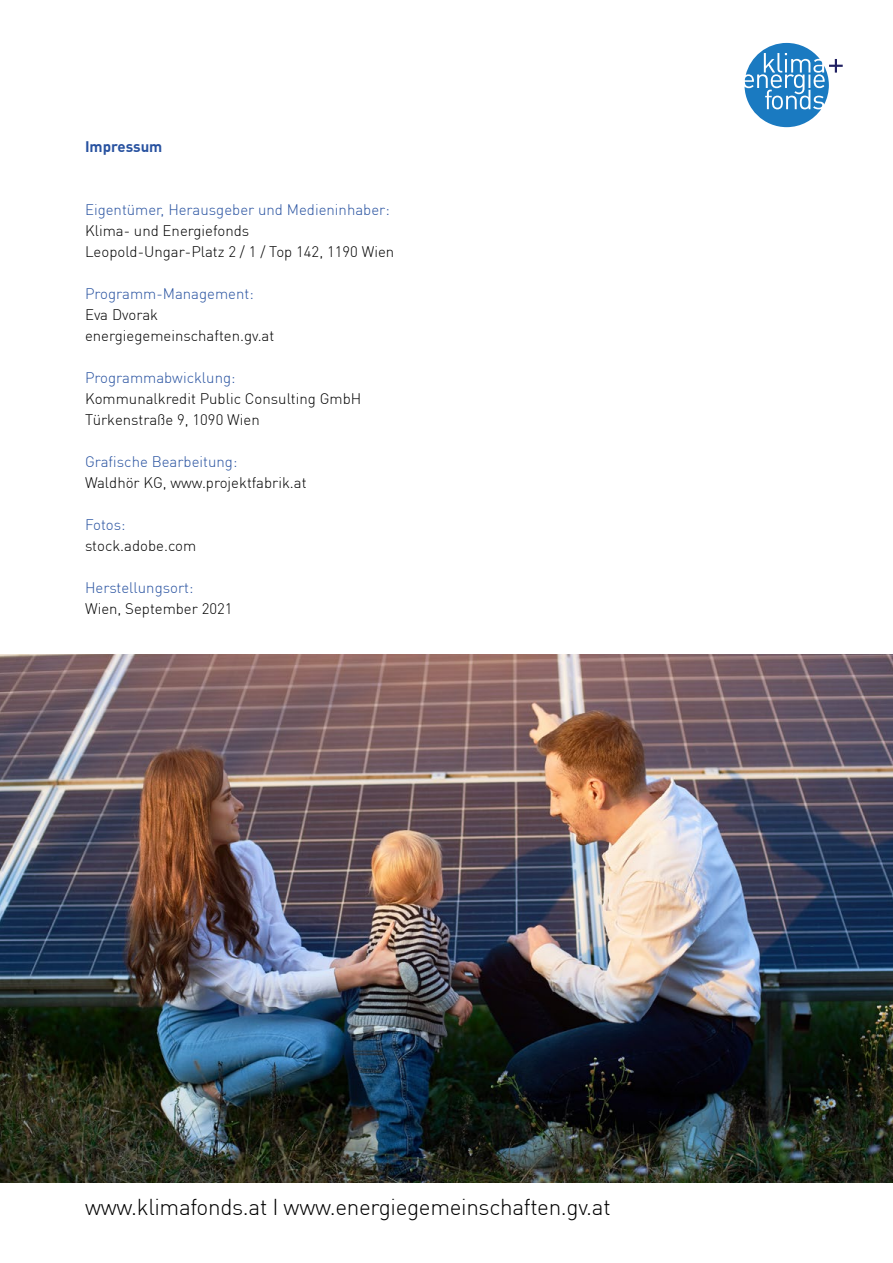
<style>
.page{position:relative;width:893px;height:1263px;background:#fff}
.page>*{position:absolute;margin:0;border:0;box-sizing:border-box;transform-origin:0 0}
.t1{font:300 22.5px "DIN Pro";letter-spacing:-.015em;color:#000}
.Fliess{font:300 15px/21px "DIN Pro";color:#000}
.Fliess-2{font:300 15px/21px "DIN Pro";color:#2852a0}
.H2_ohne{font:700 15px "DIN Pro";color:#2852a0}
.s1{color:#2852a0}
.s2{color:#000}
</style>
<div class="page">
<svg style="left:744px;top:43px;width:99px;height:84px"></svg>
<img style="left:0;top:655px;width:893px;height:527px">
<p class="H2_ohne" style="left:85px;top:137px;width:79px">Impressum</p>
<p class="Fliess" style="left:85px;top:199px;width:311px"><span class="s1">Eigentümer, Herausgeber und Medieninhaber:<br></span>Klima- und Energiefonds<br>Leopold-Ungar-Platz 2 / 1 / Top 142, 1190 Wien</p>
<p class="Fliess-2" style="left:85px;top:283px;width:170px">Programm-Management:<br><span class="s2">Eva Dvorak</span></p>
<p class="Fliess" style="left:85px;top:325px;width:191px">energiegemeinschaften.gv.at</p>
<p class="Fliess" style="left:85px;top:367px;width:278px"><span class="s1">Programmabwicklung:<br></span>Kommunalkredit Public Consulting GmbH</p>
<p class="Fliess" style="left:85px;top:409px;width:176px">Türkenstraße 9, 1090 Wien</p>
<p class="Fliess" style="left:85px;top:451px;width:223px"><span class="s1">Grafische Bearbeitung:<br></span>Waldhör KG, www.projektfabrik.at</p>
<p class="Fliess" style="left:85px;top:514px;width:113px"><span class="s1">Fotos: </span>stock.adobe.com</p>
<p class="Fliess" style="left:85px;top:577px;width:149px"><span class="s1">Herstellungsort:<br></span>Wien, September 2021</p>
<p class="t1" style="left:85px;top:1193px;width:527px">www.klimafonds.at І www.energiegemeinschaften.gv.at</p>
</div>
